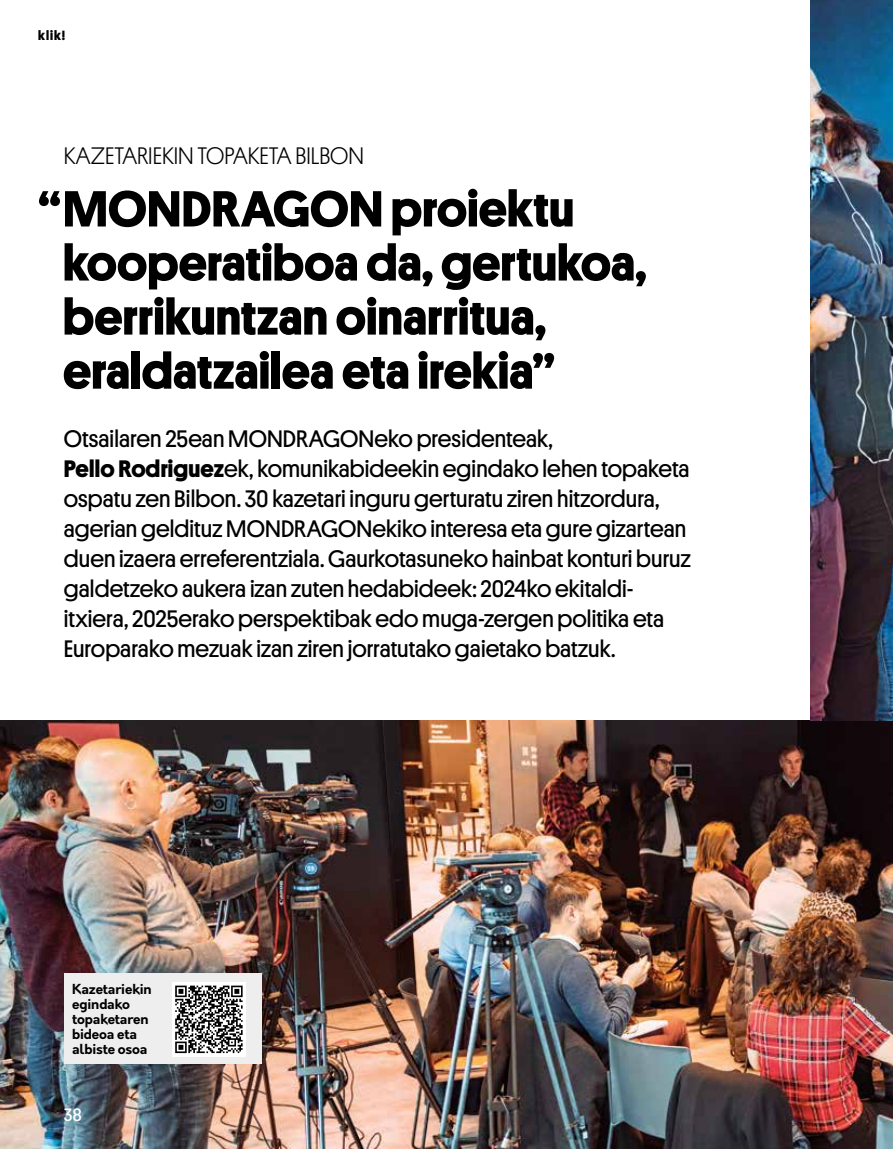
<style>
.page{position:relative;width:893px;height:1149px;background:#fff}
.page>*{position:absolute;margin:0;border:0;box-sizing:border-box;transform-origin:0 0}
.t1{font:700 51px/54px "Platform";color:#000}
.t2{font:24px/30px "Platform";color:#000}
.t3{font:300 24px "Platform";color:#000}
.t4{font:18px "Platform";color:#fff}
.t5{font:700 13.5px/15px "Orkney";letter-spacing:-.015em;color:#000}
.t6{font:700 13.5px "Platform";color:#000}
.s1{font-weight:700}
</style>
<div class="page">
<img style="left:0;top:720px;width:893px;height:428px">
<img style="left:810px;top:0;width:83px;height:720px">
<div style="left:64px;top:973px;width:197px;height:90px;background:#efeeee"></div>
<div style="left:172px;top:981px;width:74px;height:74px;background:#fff"></div>
<svg style="left:175px;top:985px;width:68px;height:67px"></svg>
<p class="t6" style="left:38px;top:26px;width:29px">klik!</p>
<p class="t3" style="left:64px;top:138px;width:302px">KAZETARIEKIN TOPAKETA BILBON</p>
<h1 class="t1" style="left:63px;top:179px;width:585px;text-indent:-25px">“MONDRAGON proiektu kooperatiboa da, gertukoa, berrikuntzan oinarritua, eraldatzailea eta irekia”</h1>
<p class="t2" style="left:64px;top:422px;width:629px">Otsailaren 25ean MONDRAGONeko presidenteak,<br><span class="s1">Pello Rodriguez</span>ek, komunikabideekin egindako lehen topaketa ospatu zen Bilbon. 30 kazetari inguru gerturatu ziren hitzordura, agerian geldituz MONDRAGONekiko interesa eta gure gizartean duen izaera erreferentziala. Gaurkotasuneko hainbat konturi buruz galdetzeko aukera izan zuten hedabideek: 2024ko ekitaldi&shy;itxiera, 2025erako perspektibak edo muga-zergen politika eta Europarako mezuak izan ziren jorratutako gaietako batzuk.</p>
<p class="t5" style="left:72px;top:981px;width:81px">Kazetariekin egindako topaketaren bideoa eta albiste osoa</p>
<p class="t4" style="left:64px;top:1101px;width:19px">38</p>
</div>
